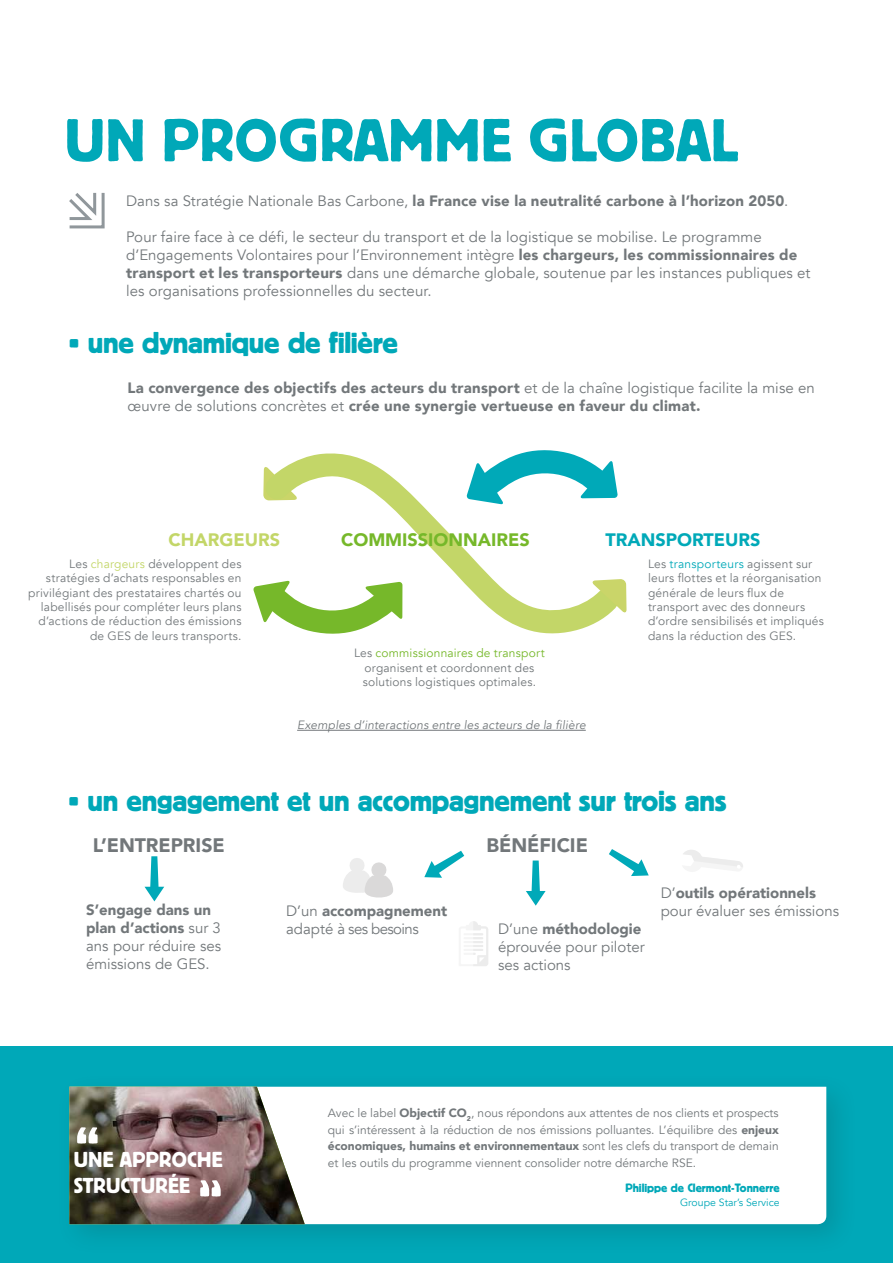
<style>
.page{position:relative;width:893px;height:1263px;background:#fff}
.page>*{position:absolute;margin:0;border:0;box-sizing:border-box;transform-origin:0 0}
.t1{font:60px "Block BE";letter-spacing:.02em;color:#00a8b8}
.t2{font:58.5px "Block BE";color:#fff}
.t3{font:30px "Block BE";letter-spacing:-.01em;color:#00a8b8}
.t4{font:21.45px "Block BE";letter-spacing:.02em;color:#fff}
.t5{font:900 19.5px "Avenir";color:#72777a}
.t6{font:900 18px "Avenir";color:#76b82a}
.t7{font:900 18px "Avenir";color:#00a9b8}
.t8{font:900 18px "Avenir";color:#c3d668}
.t9{font:15px/18px "Avenir";letter-spacing:.005em;color:#72777a}
.t10{font:900 15px/18px "Avenir";letter-spacing:.01em;color:#72777a}
.t11{font:15px/18px "Avenir";letter-spacing:-.04em;color:#72777a}
.t12{font:12px/14.4px "Avenir";letter-spacing:.015em;color:#72777a;text-align:justify}
.t13{font:italic 12px "Avenir";letter-spacing:.015em;color:#72777a}
.t14{font:12px "Block BE";color:#00a8b8}
.t15{font:10.5px "Avenir";color:#00a8b8}
.s1{font-weight:400}
.s2{font-weight:900}
.s3{color:#c3d668}
.s4{color:#00a9b8}
.s5{color:#76b82a}
</style>
<div class="page">
<div style="left:0;top:1046px;width:893px;height:217px;background:#00a8b8"></div>
<svg style="left:69px;top:192px;width:36px;height:37px"></svg>
<svg style="left:473px;top:921px;width:15px;height:45px"></svg>
<div style="left:54px;top:1072px;width:805px;height:185px;background:#1c1c1b;opacity:.15"></div>
<div style="left:305px;top:1087px;width:521px;height:137px;background:#fff"></div>
<svg style="left:145px;top:856px;width:19px;height:45px"></svg>
<svg style="left:526px;top:860px;width:20px;height:46px"></svg>
<svg style="left:609px;top:849px;width:40px;height:27px"></svg>
<svg style="left:424px;top:851px;width:40px;height:27px"></svg>
<svg style="left:343px;top:858px;width:50px;height:40px"></svg>
<svg style="left:683px;top:850px;width:60px;height:18px"></svg>
<svg style="left:253px;top:450px;width:374px;height:184px"></svg>
<hr style="left:297px;top:730px;width:289px;height:1px;background:#72777a">
<img style="left:69px;top:1087px;width:236px;height:137px">
<h1 class="t1" style="left:65px;top:107px;width:675px">UN PROGRAMME GLOBAL</h1>
<p class="t10" style="left:126px;top:192px;width:664px"><span class="s1">Dans sa Stratégie Nationale Bas Carbone,</span> la France vise la neutralité carbone à l’horizon 2050<span class="s1">.</span></p>
<p class="t9" style="left:126px;top:228px;width:686px">Pour faire face à ce défi, le secteur du transport et de la logistique se mobilise. Le programme d’Engagements Volontaires pour l’Environnement intègre <span class="s2">les chargeurs, les commissionnaires de transport et les transporteurs</span> dans une démarche globale, soutenue par les instances publiques et les organisations professionnelles du secteur.</p>
<h3 class="t3" style="left:68px;top:326px;width:331px">• une dynamique de filière</h3>
<p class="t10" style="left:127px;top:379px;width:689px">La convergence des objectifs des acteurs du transport <span class="s1">et de la chaîne logistique facilite la mise en œuvre de solutions concrètes et</span> crée une synergie vertueuse en faveur du climat.</p>
<h3 class="t8" style="left:168px;top:529px;width:113px">CHARGEURS</h3>
<h3 class="t6" style="left:341px;top:529px;width:190px">COMMISSIONNAIRES</h3>
<h3 class="t7" style="left:606px;top:529px;width:156px">TRANSPORTEURS</h3>
<p class="t12" style="left:28px;top:557px;width:215px;text-align:right">Les <span class="s3">chargeurs</span> développent des stratégies d’achats responsables en privilégiant des prestataires chartés ou labellisés pour compléter leurs plans d’actions de réduction des émissions de GES de leurs transports.</p>
<p class="t12" style="left:648px;top:557px;width:177px;text-align:left">Les <span class="s4">transporteurs</span> agissent sur leurs flottes et la réorganisation générale de leurs flux de transport avec des donneurs d’ordre sensibilisés et impliqués dans la réduction des GES.</p>
<p class="t12" style="left:354px;top:646px;width:192px;text-align:center">Les <span class="s5">commissionnaires de transport </span>organisent et coordonnent des solutions logistiques optimales.</p>
<p class="t13" style="left:297px;top:718px;width:290px">Exemples d’interactions entre les acteurs de la filière</p>
<h3 class="t3" style="left:68px;top:784px;width:660px">• un engagement et un accompagnement sur trois ans</h3>
<h3 class="t5" style="left:93px;top:834px;width:133px">L’ENTREPRISE</h3>
<h3 class="t5" style="left:486px;top:834px;width:103px">BÉNÉFICIE</h3>
<p class="t9" style="left:86px;top:903px;width:136px"><span class="s2">S’engage dans un plan d’actions</span> sur 3 ans pour réduire ses émissions de GES.</p>
<p class="t11" style="left:286px;top:903px;width:163px">D’un <span class="s2">accompagnement </span>adapté à ses besoins</p>
<p class="t9" style="left:498px;top:921px;width:148px">D’une <span class="s2">méthodologie </span>éprouvée pour piloter ses actions</p>
<p class="t9" style="left:661px;top:885px;width:180px">D’<span class="s2">outils opérationnels </span>pour évaluer ses émissions</p>
<h2 class="t2" style="left:75px;top:1116px;width:27px">“</h2>
<h3 class="t4" style="left:74px;top:1173px;width:118px">STRUCTURÉE</h3>
<h3 class="t4" style="left:74px;top:1148px;width:150px">UNE APPROCHE</h3>
<p class="t12" style="left:328px;top:1105px;width:452px;line-height:16.5px">Avec le label <span class="s2">Objectif CO</span><sub>2</sub>, nous répondons aux attentes de nos clients et prospects qui s’intéressent à la réduction de nos émissions polluantes. L’équilibre des <span class="s2">enjeux économiques, humains et environnementaux</span> sont les clefs du transport de demain et les outils du programme viennent consolider notre démarche RSE.</p>
<p class="t14" style="left:625px;top:1182px;width:156px">Philippe de Clermont-Tonnerre</p>
<p class="t15" style="left:680px;top:1196px;width:101px">Groupe Star’s Service</p>
</div>
